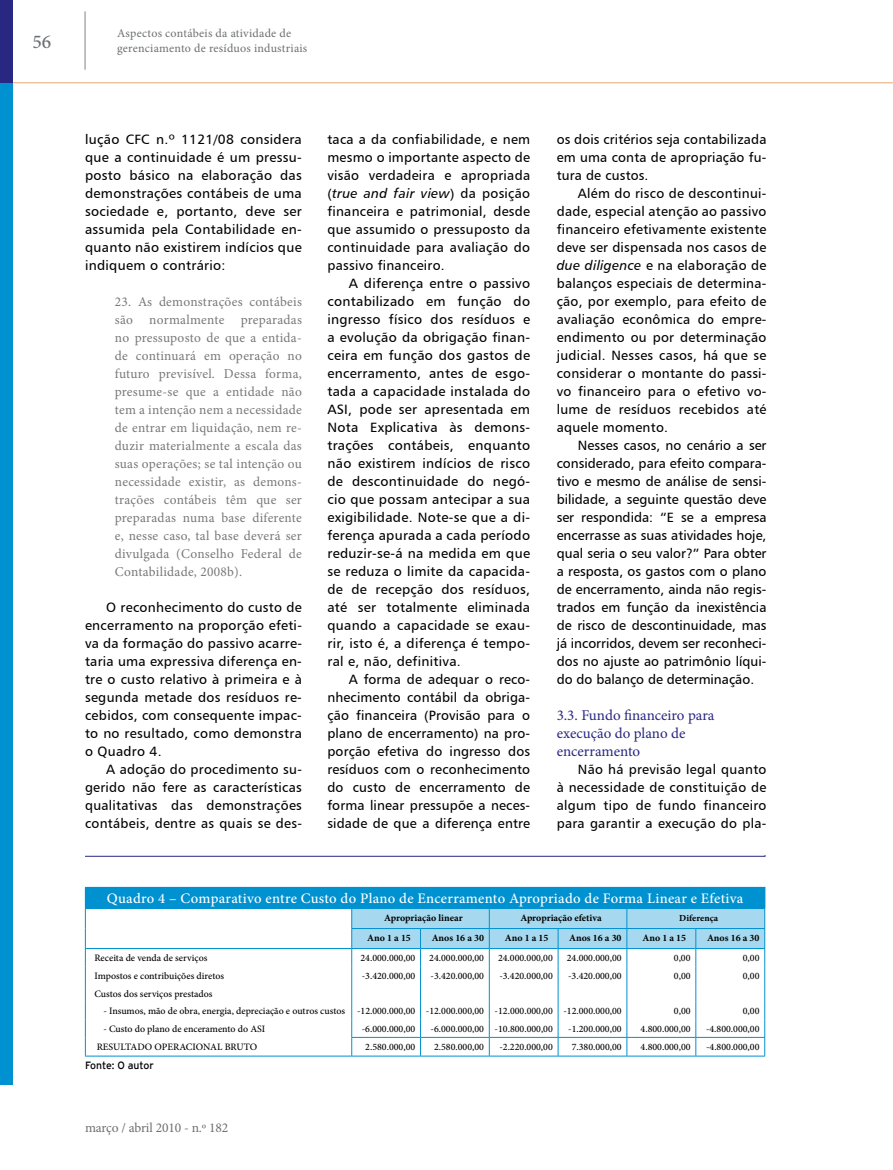
<style>
.page{position:relative;width:893px;height:1170px;background:#fff}
.page>*{position:absolute;margin:0;border:0;box-sizing:border-box;transform-origin:0 0}
.t1{font:500 19.5px "Minion Pro";color:#6d6f71}
.t2{font:15px/18px "Minion Pro";color:#282781}
.t3{font:500 14.55px "Minion Pro";letter-spacing:.02em;color:#fff}
.t4{font:13.5px/18px "Humanist 777 BT Roman B";letter-spacing:.02em;color:#000;text-align:justify}
.t5{font:13.5px/18px "Minion Pro";letter-spacing:.02em;color:#77787b;text-align:justify}
.t6{font:13.5px "Humanist 777 BT Italic B";letter-spacing:.02em;color:#000}
.t7{font:13.5px "Minion Pro";letter-spacing:-.01em;color:#6d6f71}
.t8{font:12px/15px "Minion Pro";letter-spacing:.02em;color:#6d6f71}
.t9{font:10.5px "Interstate";letter-spacing:-.005em;color:#000}
.t10{font:500 9.75px "Minion Pro";color:#000}
.t11{font:700 9.75px "Minion Pro";color:#000}
.t12{font:700 9.3px "Minion Pro";letter-spacing:.005em;color:#000}
.s1{font-family:"Humanist 777 BT Roman B"}
.s2{font-family:"Humanist 777 BT Italic B"}
</style>
<div class="page">
<hr style="left:0;top:82px;width:893px;height:1px;background:#e3ab74">
<div style="left:0;top:82px;width:13px;height:1002px;background:#0091d0"></div>
<div style="left:0;top:0;width:13px;height:82px;background:#282781"></div>
<hr style="left:85px;top:11px;width:1px;height:59px;background:#808285">
<div style="left:85px;top:887px;width:680px;height:21px;background:#0091d0"></div>
<hr style="left:85px;top:1055px;width:267px;height:1px;background:#0091d0">
<hr style="left:352px;top:1055px;width:68px;height:1px;background:#0091d0">
<hr style="left:420px;top:1055px;width:69px;height:1px;background:#0091d0">
<hr style="left:489px;top:1055px;width:69px;height:1px;background:#0091d0">
<hr style="left:558px;top:1055px;width:69px;height:1px;background:#0091d0">
<hr style="left:627px;top:1055px;width:69px;height:1px;background:#0091d0">
<hr style="left:696px;top:1055px;width:69px;height:1px;background:#0091d0">
<hr style="left:85px;top:908px;width:267px;height:1px;background:#0091d0">
<svg style="left:351px;top:908px;width:414px;height:147px"></svg>
<hr style="left:85px;top:948px;width:267px;height:1px;background:#0091d0">
<hr style="left:352px;top:948px;width:68px;height:1px;background:#0091d0">
<hr style="left:420px;top:948px;width:69px;height:1px;background:#0091d0">
<hr style="left:489px;top:948px;width:69px;height:1px;background:#0091d0">
<hr style="left:558px;top:948px;width:69px;height:1px;background:#0091d0">
<hr style="left:627px;top:948px;width:69px;height:1px;background:#0091d0">
<hr style="left:696px;top:948px;width:69px;height:1px;background:#0091d0">
<svg style="left:85px;top:909px;width:1px;height:146px"></svg>
<svg style="left:85px;top:855px;width:681px;height:2px"></svg>
<h1 class="t1" style="left:33px;top:28px;width:20px">56</h1>
<p class="t8" style="left:117px;top:26px;width:192px">Aspectos contábeis da atividade de gerenciamento de resíduos industriais</p>
<p class="t4" style="left:85px;top:130px;width:218px">lução CFC n.º 1121/08 considera que a continuidade é um pressu&shy;posto básico na elaboração das demonstrações contábeis de uma sociedade e, portanto, deve ser assumida pela Contabilidade en&shy;quanto não existirem indícios que indiquem o contrário:</p>
<p class="t5" style="left:115px;top:293px;width:189px">23. As demonstrações contábeis são normalmente preparadas no pressuposto de que a entida&shy;de continuará em operação no futuro previsível. Dessa forma, presume-se que a entidade não tem a intenção nem a necessidade de entrar em liquidação, nem re&shy;duzir materialmente a escala das suas operações; se tal intenção ou necessidade existir, as demons&shy;trações contábeis têm que ser preparadas numa base diferente e, nesse caso, tal base deverá ser divulgada (Conselho Federal de Contabilidade, 2008b).</p>
<p class="t4" style="left:85px;top:598px;width:218px;text-indent:21px">O reconhecimento do custo de encerramento na proporção efeti&shy;va da formação do passivo acarre&shy;taria uma expressiva diferença en&shy;tre o custo relativo à primeira e à segunda metade dos resíduos re&shy;cebidos, com consequente impac&shy;to no resultado, como demonstra o Quadro 4.</p>
<p class="t4" style="left:85px;top:760px;width:218px;text-indent:21px">A adoção do procedimento su&shy;gerido não fere as características qualitativas das demonstrações contábeis, dentre as quais se des-</p>
<p class="t4" style="left:327px;top:130px;width:204px">taca a da confiabilidade, e nem mesmo o importante aspecto de visão verdadeira e apropriada</p>
<p class="t6" style="left:327px;top:185px;width:204px"><span class="s1">(</span>true and fair view<span class="s1">) da posição</span></p>
<p class="t4" style="left:327px;top:202px;width:204px">financeira e patrimonial, desde que assumido o pressuposto da continuidade para avaliação do passivo financeiro.</p>
<p class="t4" style="left:327px;top:274px;width:204px;text-indent:21px">A diferença entre o passivo contabilizado em função do ingresso físico dos resíduos e a evolução da obrigação finan&shy;ceira em função dos gastos de encerramento, antes de esgo&shy;tada a capacidade instalada do ASI, pode ser apresentada em Nota Explicativa às demons&shy;trações contábeis, enquanto não existirem indícios de risco de descontinuidade do negó&shy;cio que possam antecipar a sua exigibilidade. Note-se que a di&shy;ferença apurada a cada período reduzir-se-á na medida em que se reduza o limite da capacida&shy;de de recepção dos resíduos, até ser totalmente eliminada quando a capacidade se exau&shy;rir, isto é, a diferença é tempo&shy;ral e, não, definitiva.</p>
<p class="t4" style="left:327px;top:670px;width:204px;text-indent:21px">A forma de adequar o reco&shy;nhecimento contábil da obriga&shy;ção financeira (Provisão para o plano de encerramento) na pro&shy;porção efetiva do ingresso dos resíduos com o reconhecimento do custo de encerramento de forma linear pressupõe a neces&shy;sidade de que a diferença entre</p>
<p class="t4" style="left:557px;top:130px;width:211px">os dois critérios seja contabilizada em uma conta de apropriação fu&shy;tura de custos.</p>
<p class="t4" style="left:557px;top:184px;width:211px;text-indent:21px">Além do risco de descontinui&shy;dade, especial atenção ao passivo financeiro efetivamente existente deve ser dispensada nos casos de <span class="s2">due diligence</span> e na elaboração de balanços especiais de determina&shy;ção, por exemplo, para efeito de avaliação econômica do empre&shy;endimento ou por determinação judicial. Nesses casos, há que se considerar o montante do passi&shy;vo financeiro para o efetivo vo&shy;lume de resíduos recebidos até aquele momento.</p>
<p class="t4" style="left:557px;top:436px;width:211px;text-indent:21px">Nesses casos, no cenário a ser considerado, para efeito compara&shy;tivo e mesmo de análise de sensi&shy;bilidade, a seguinte questão deve ser respondida: “E se a empresa encerrasse as suas atividades hoje, qual seria o seu valor?” Para obter a resposta, os gastos com o plano de encerramento, ainda não regis&shy;trados em função da inexistência de risco de descontinuidade, mas já incorridos, devem ser reconheci&shy;dos no ajuste ao patrimônio líqui&shy;do do balanço de determinação.</p>
<p class="t2" style="left:557px;top:706px;width:159px">3.3. Fundo financeiro para execução do plano de encerramento</p>
<p class="t4" style="left:557px;top:760px;width:211px;text-indent:21px">Não há previsão legal quanto à necessidade de constituição de algum tipo de fundo financeiro para garantir a execução do pla-</p>
<p class="t3" style="left:107px;top:888px;width:638px">Quadro 4 – Comparativo entre Custo do Plano de Encerramento Apropriado de Forma Linear e Efetiva</p>
<p class="t11" style="left:384px;top:910px;width:80px">Apropriação linear</p>
<p class="t11" style="left:520px;top:910px;width:83px">Apropriação efetiva</p>
<p class="t12" style="left:679px;top:911px;width:41px">Diferença</p>
<p class="t11" style="left:367px;top:930px;width:45px">Ano 1 a 15</p>
<p class="t11" style="left:432px;top:930px;width:54px">Anos 16 a 30</p>
<p class="t11" style="left:505px;top:930px;width:45px">Ano 1 a 15</p>
<p class="t11" style="left:569px;top:930px;width:54px">Anos 16 a 30</p>
<p class="t11" style="left:642px;top:930px;width:45px">Ano 1 a 15</p>
<p class="t11" style="left:707px;top:930px;width:54px">Anos 16 a 30</p>
<p class="t10" style="left:94px;top:951px;width:115px">Receita de venda de serviços</p>
<p class="t10" style="left:360px;top:951px;width:56px">24.000.000,00</p>
<p class="t10" style="left:429px;top:951px;width:56px">24.000.000,00</p>
<p class="t10" style="left:498px;top:951px;width:56px">24.000.000,00</p>
<p class="t10" style="left:567px;top:951px;width:56px">24.000.000,00</p>
<p class="t10" style="left:674px;top:951px;width:18px">0,00</p>
<p class="t10" style="left:743px;top:951px;width:18px">0,00</p>
<p class="t10" style="left:94px;top:969px;width:131px">Impostos e contribuições diretos</p>
<p class="t10" style="left:362px;top:969px;width:55px">-3.420.000,00</p>
<p class="t10" style="left:431px;top:969px;width:55px">-3.420.000,00</p>
<p class="t10" style="left:499px;top:969px;width:55px">-3.420.000,00</p>
<p class="t10" style="left:568px;top:969px;width:55px">-3.420.000,00</p>
<p class="t10" style="left:674px;top:969px;width:18px">0,00</p>
<p class="t10" style="left:743px;top:969px;width:18px">0,00</p>
<p class="t10" style="left:94px;top:986px;width:120px">Custos dos serviços prestados</p>
<p class="t10" style="left:103px;top:1004px;width:520px">- Insumos, mão de obra, energia, depreciação e outros custos -12.000.000,00 -12.000.000,00 -12.000.000,00 -12.000.000,00</p>
<p class="t10" style="left:674px;top:1004px;width:18px">0,00</p>
<p class="t10" style="left:743px;top:1004px;width:18px">0,00</p>
<p class="t10" style="left:103px;top:1022px;width:164px">- Custo do plano de enceramento do ASI</p>
<p class="t10" style="left:362px;top:1022px;width:55px">-6.000.000,00</p>
<p class="t10" style="left:431px;top:1022px;width:124px">-6.000.000,00 -10.800.000,00</p>
<p class="t10" style="left:568px;top:1022px;width:55px">-1.200.000,00</p>
<p class="t10" style="left:641px;top:1022px;width:51px">4.800.000,00</p>
<p class="t10" style="left:706px;top:1022px;width:55px">-4.800.000,00</p>
<p class="t10" style="left:97px;top:1040px;width:162px">RESULTADO OPERACIONAL BRUTO</p>
<p class="t10" style="left:365px;top:1040px;width:51px">2.580.000,00</p>
<p class="t10" style="left:434px;top:1040px;width:51px">2.580.000,00</p>
<p class="t10" style="left:499px;top:1040px;width:55px">-2.220.000,00</p>
<p class="t10" style="left:572px;top:1040px;width:51px">7.380.000,00</p>
<p class="t10" style="left:641px;top:1040px;width:51px">4.800.000,00</p>
<p class="t10" style="left:706px;top:1040px;width:55px">-4.800.000,00</p>
<p class="t9" style="left:85px;top:1059px;width:70px">Fonte: O autor</p>
<p class="t7" style="left:85px;top:1118px;width:145px">março / abril 2010 - n.º 182</p>
</div>
